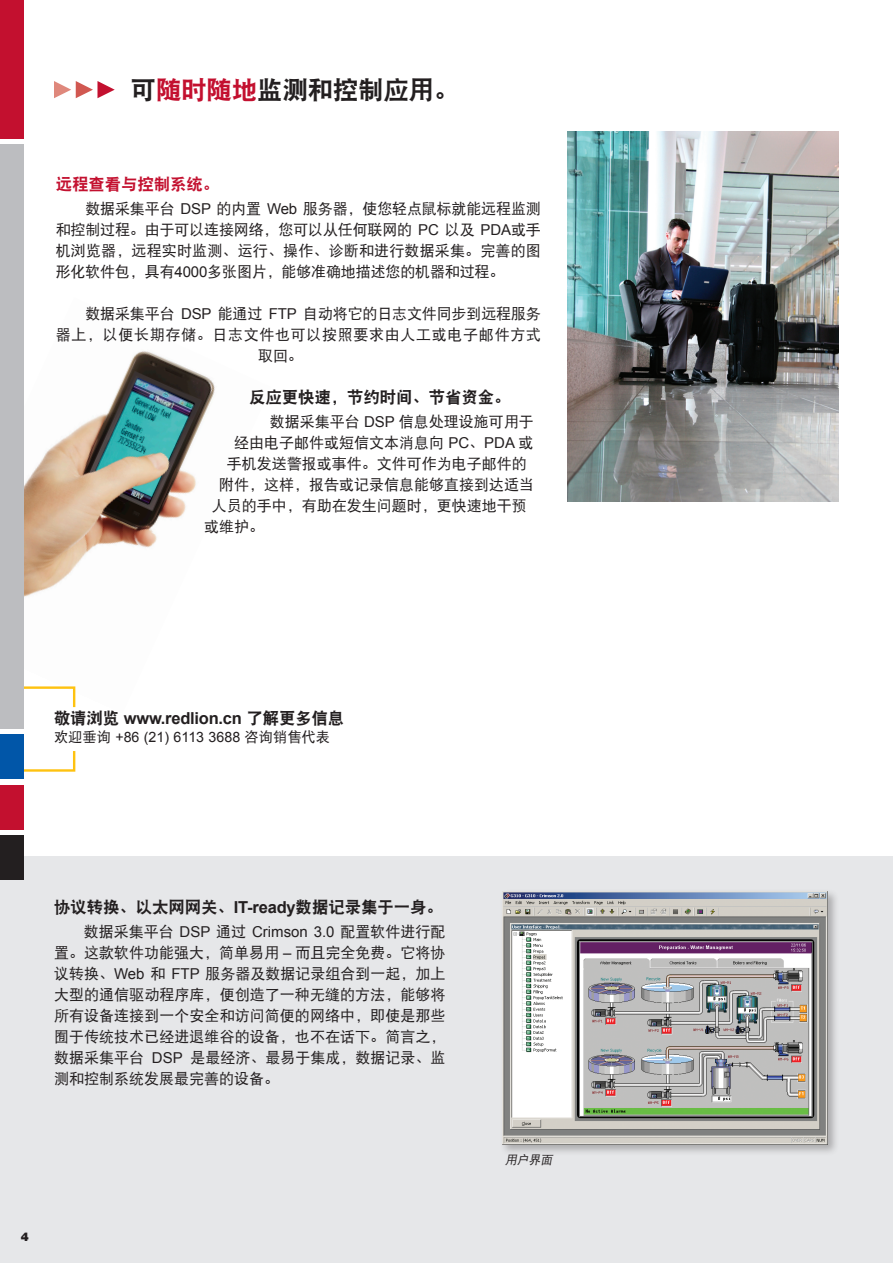
<style>
.page{position:relative;width:893px;height:1263px;background:#fff}
.page>*{position:absolute;margin:0;border:0;box-sizing:border-box;transform-origin:0 0}
.t1{font:25.5px "DF Hei GB W9";letter-spacing:-.01em;color:#231f20}
.t2{font:16.5px "DF Hei GB W9";letter-spacing:-.01em;color:#231f20}
.t3{font:700 16.5px "Arial";letter-spacing:-.015em;color:#231f20}
.t4{font:16.5px "DF Hei GB W9";letter-spacing:-.01em;color:#c3102f}
.t5{font:15px/21px "DF Hei GB W5";color:#231f20;text-align:justify}
.t6{font:15px "DF Hei GB W5";letter-spacing:.045em;color:#231f20}
.t7{font:14.25px "Arial";color:#231f20}
.t8{font:italic 12px "DF Hei GB W5";color:#231f20}
.t9{font:900 12px "Helvetica Neue LT Std";color:#231f20}
.s1{color:#c3102f}
.s2{font-family:"Arial"}
.s3{font-family:"DF Hei GB W9";font-weight:400}
.s4{font-family:"DF Hei GB W5"}
.s5{font-family:"Arial";font-weight:700}
</style>
<div class="page">
<img style="left:23px;top:297px;width:192px;height:417px">
<svg style="left:23px;top:685px;width:54px;height:24px"></svg>
<svg style="left:23px;top:749px;width:53px;height:24px"></svg>
<div style="left:0;top:857px;width:893px;height:406px;background:#e6e7e9"></div>
<img style="left:568px;top:132px;width:271px;height:370px">
<div style="left:500px;top:889px;width:339px;height:267px;background:#231f20;opacity:.3"></div>
<img style="left:503px;top:892px;width:324px;height:252px">
<svg style="left:54px;top:81px;width:61px;height:17px"></svg>
<div style="left:0;top:144px;width:23px;height:585px;background:#bcbdc0"></div>
<div style="left:0;top:0;width:23px;height:138px;background:#c3102f"></div>
<div style="left:0;top:835px;width:23px;height:44px;background:#231f20"></div>
<div style="left:0;top:785px;width:23px;height:44px;background:#c3102f"></div>
<div style="left:0;top:735px;width:23px;height:44px;background:#0156a8"></div>
<p class="t1" style="left:131px;top:76px;width:330px">可<span class="s1">随时随地</span>监测和控制应用。</p>
<p class="t4" style="left:56px;top:176px;width:165px">远程查看与控制系统。</p>
<p class="t5" style="left:56px;top:198px;width:487px;text-indent:30px">数据采集平台 <span class="s2">DSP</span> 的内置 <span class="s2">Web</span> 服务器，使您轻点鼠标就能远程监测和控制过程。由于可以连接网络，您可以从任何联网的 <span class="s2">PC</span> 以及 <span class="s2">PDA</span>或手机浏览器，远程实时监测、运行、操作、诊断和进行数据采集。完善的图形化软件包，具有<span class="s2">4000</span>多张图片，能够准确地描述您的机器和过程。</p>
<p class="t5" style="left:85px;top:303px;width:457px">数据采集平台 <span class="s2">DSP</span> 能通过 <span class="s2">FTP</span> 自动将它的日志文件同步到远程服务</p>
<p class="t6" style="left:56px;top:327px;width:487px">器上，以便长期存储。日志文件也可以按照要求由人工或电子邮件方式</p>
<p class="t5" style="left:258px;top:345px;width:46px">取回。</p>
<p class="t2" style="left:249px;top:389px;width:263px">反应更快速，节约时间、节省资金。</p>
<p class="t5" style="left:270px;top:411px;width:265px">数据采集平台 <span class="s2">DSP</span> 信息处理设施可用于</p>
<p class="t5" style="left:234px;top:432px;width:301px">经由电子邮件或短信文本消息向 <span class="s2">PC</span>、<span class="s2">PDA</span> 或</p>
<p class="t5" style="left:227px;top:453px;width:301px">手机发送警报或事件。文件可作为电子邮件的</p>
<p class="t5" style="left:219px;top:474px;width:316px">附件，这样，报告或记录信息能够直接到达适当</p>
<p class="t5" style="left:212px;top:495px;width:316px">人员的手中，有助在发生问题时，更快速地干预</p>
<p class="t5" style="left:204px;top:516px;width:61px">或维护。</p>
<p class="t3" style="left:54px;top:707px;width:292px"><span class="s3">敬请浏览</span> www.redlion.cn <span class="s3">了解更多信息</span></p>
<p class="t7" style="left:54px;top:728px;width:278px"><span class="s4">欢迎垂询</span> +86 (21) 6113 3688 <span class="s4">咨询销售代表</span></p>
<p class="t2" style="left:54px;top:898px;width:390px">协议转换、以太网网关、<span class="s5">IT-ready</span>数据记录集于一身。</p>
<p class="t5" style="left:54px;top:921px;width:393px;text-indent:30px">数据采集平台 <span class="s2">DSP</span> 通过 <span class="s2">Crimson 3.0</span> 配置软件进行配置。这款软件功能强大，简单易用 <span class="s2">–</span> 而且完全免费。它将协议转换、<span class="s2">Web</span> 和 <span class="s2">FTP</span> 服务器及数据记录组合到一起，加上大型的通信驱动程序库，便创造了一种无缝的方法，能够将所有设备连接到一个安全和访问简便的网络中，即使是那些囿于传统技术已经进退维谷的设备，也不在话下。简言之，数据采集平台 <span class="s2">DSP</span> 是最经济、最易于集成，数据记录、监测和控制系统发展最完善的设备。</p>
<p class="t9" style="left:21px;top:1229px;width:10px">4</p>
<p class="t8" style="left:505px;top:1153px;width:51px">用户界面</p>
</div>
